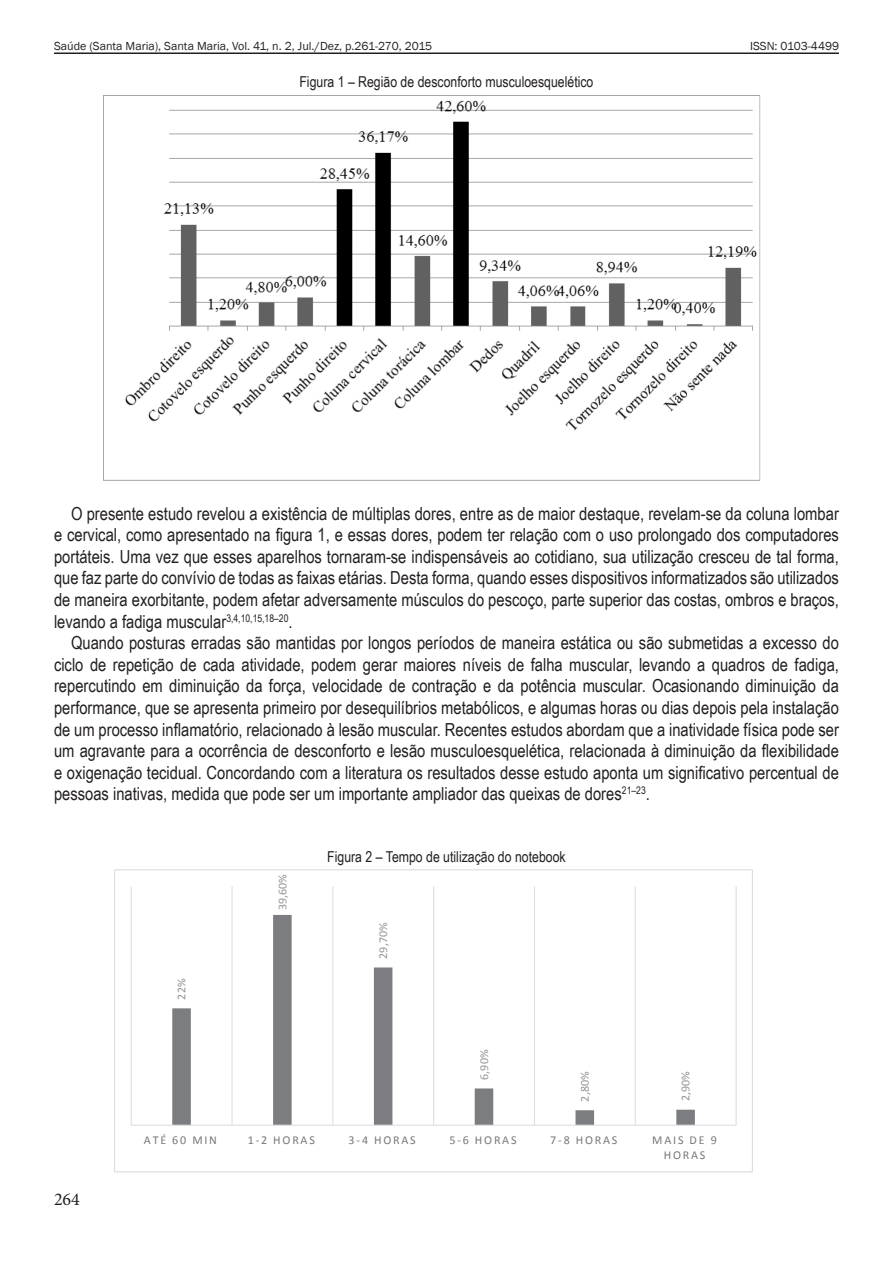
<style>
.page{position:relative;width:893px;height:1263px;background:#fff}
.page>*{position:absolute;margin:0;border:0;box-sizing:border-box;transform-origin:0 0}
.Parágrafo{font:18px/21.6px "Arial Narrow";color:#231f20;text-align:justify}
.t1{font:18px "Minion Pro";color:#231f20}
.Tabela{font:15px "Arial Narrow";color:#231f20}
.t2{font:12.15px "Calibri";color:#939598}
.t3{font:12px "Franklin Gothic";color:#231f20}
.t4{font:12px/14.7px "Calibri";letter-spacing:.15em;color:#76787b;text-align:center}
.t5{font:12px "Calibri";color:#939598}
</style>
<div class="page">
<hr style="left:54px;top:53px;width:785px;height:1px;background:#231f20">
<img style="left:103px;top:95px;width:658px;height:386px">
<hr style="left:131px;top:886px;width:1px;height:239px;background:#dcdddf">
<hr style="left:231px;top:886px;width:2px;height:239px;background:#dcdddf">
<hr style="left:332px;top:886px;width:1px;height:239px;background:#dcdddf">
<hr style="left:433px;top:886px;width:1px;height:239px;background:#dcdddf">
<hr style="left:534px;top:886px;width:1px;height:239px;background:#dcdddf">
<hr style="left:635px;top:886px;width:1px;height:239px;background:#dcdddf">
<hr style="left:735px;top:886px;width:2px;height:239px;background:#dcdddf">
<svg style="left:172px;top:915px;width:523px;height:210px"></svg>
<hr style="left:131px;top:1125px;width:605px;height:1px;background:#dcdddf">
<p class="t3" style="left:54px;top:38px;width:380px">Saúde (Santa Maria), Santa Maria, Vol. 41, n. 2, Jul./Dez, p.261-270, 2015</p>
<p class="t3" style="left:750px;top:38px;width:91px">ISSN: 0103-4499</p>
<p class="Tabela" style="left:299px;top:71px;width:295px">Figura 1 – Região de desconforto musculoesquelético</p>
<p class="Parágrafo" style="left:54px;top:502px;width:786px;text-indent:17px">O presente estudo revelou a existência de múltiplas dores, entre as de maior destaque, revelam-se da coluna lombar e cervical, como apresentado na figura 1, e essas dores, podem ter relação com o uso prolongado dos computadores portáteis. Uma vez que esses aparelhos tornaram-se indispensáveis ao cotidiano, sua utilização cresceu de tal forma, que faz parte do convívio de todas as faixas etárias. Desta forma, quando esses dispositivos informatizados são utilizados de maneira exorbitante, podem afetar adversamente músculos do pescoço, parte superior das costas, ombros e braços, levando a fadiga muscular<sup>3,4,10,15,18–20</sup>.</p>
<p class="Parágrafo" style="left:54px;top:631px;width:786px;text-indent:17px">Quando posturas erradas são mantidas por longos períodos de maneira estática ou são submetidas a excesso do ciclo de repetição de cada atividade, podem gerar maiores níveis de falha muscular, levando a quadros de fadiga, repercutindo em diminuição da força, velocidade de contração e da potência muscular. Ocasionando diminuição da performance, que se apresenta primeiro por desequilíbrios metabólicos, e algumas horas ou dias depois pela instalação de um processo inflamatório, relacionado à lesão muscular. Recentes estudos abordam que a inatividade física pode ser um agravante para a ocorrência de desconforto e lesão musculoesquelética, relacionada à diminuição da flexibilidade e oxigenação tecidual. Concordando com a literatura os resultados desse estudo aponta um significativo percentual de pessoas inativas, medida que pode ser um importante ampliador das queixas de dores<sup>21–23</sup>.</p>
<p class="t5" style="left:174px;top:999px;width:22px;rotate:-90deg">22%</p>
<p class="t5" style="left:275px;top:910px;width:38px;rotate:-90deg">39,60%</p>
<p class="Tabela" style="left:327px;top:845px;width:240px">Figura 2 – Tempo de utilização do notebook</p>
<p class="t5" style="left:376px;top:959px;width:38px;rotate:-90deg">29,70%</p>
<p class="t5" style="left:476px;top:1080px;width:32px;rotate:-90deg">6,90%</p>
<p class="t2" style="left:577px;top:1101px;width:32px;rotate:-90deg">2,80%</p>
<p class="t5" style="left:678px;top:1101px;width:32px;rotate:-90deg">2,90%</p>
<p class="t1" style="left:54px;top:1187px;width:27px">264</p>
<p class="t4" style="left:144px;top:1133px;width:75px">ATÉ 60 MIN</p>
<p class="t4" style="left:248px;top:1133px;width:69px">1-2 HORAS</p>
<p class="t4" style="left:349px;top:1133px;width:69px">3-4 HORAS</p>
<p class="t4" style="left:449px;top:1133px;width:69px">5-6 HORAS</p>
<p class="t4" style="left:550px;top:1133px;width:69px">7-8 HORAS</p>
<p class="t4" style="left:652px;top:1133px;width:66px">MAIS DE 9<br>HORAS</p>
</div>
